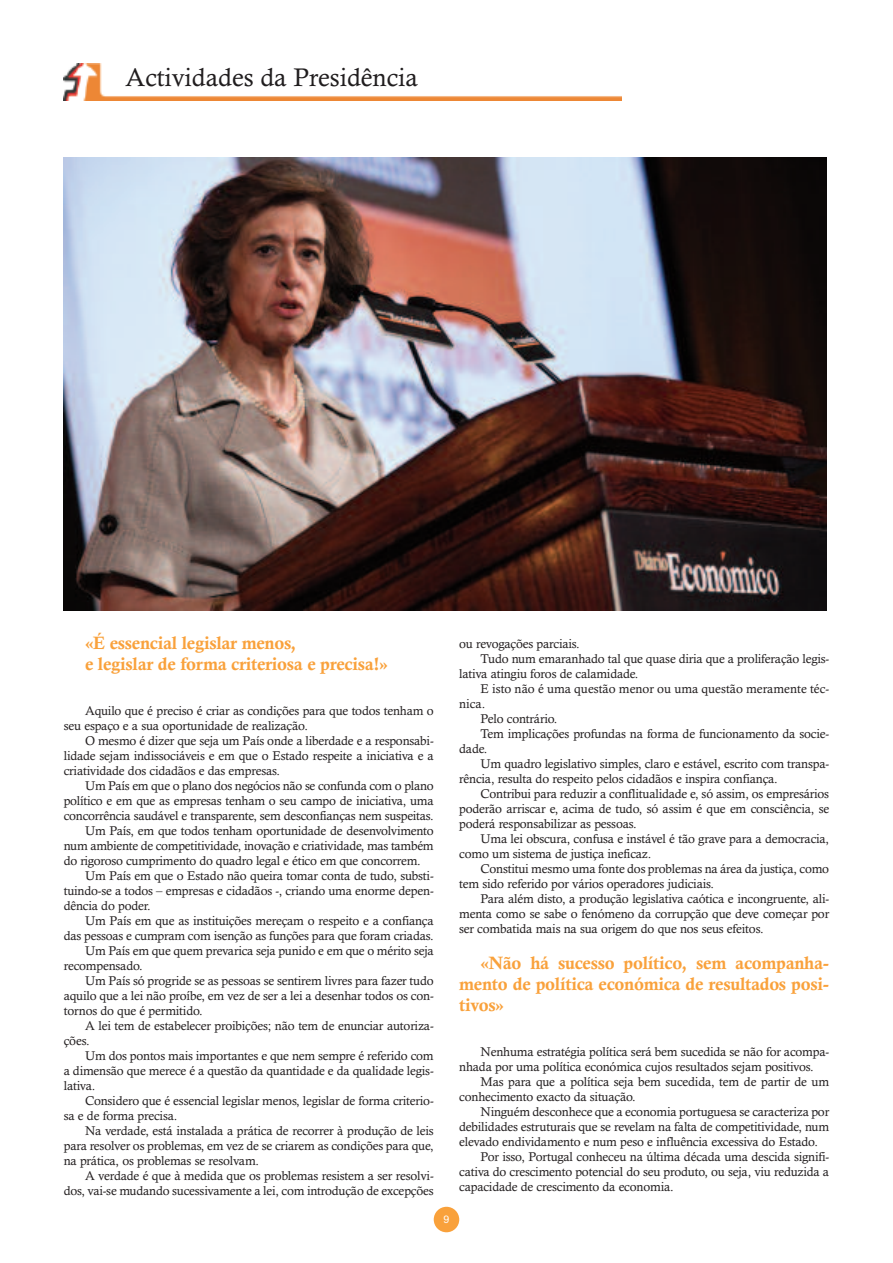
<style>
.page{position:relative;width:893px;height:1263px;background:#fff}
.page>*{position:absolute;margin:0;border:0;box-sizing:border-box;transform-origin:0 0}
.t1{font:25.65px "Calisto";color:#201d1e}
.t2{font:18px/21px "Calis MT Bol";letter-spacing:-.015em;color:#f9a13b}
.t3{font:12.75px/15px "Calisto";letter-spacing:-.015em;color:#231f20}
.t4{font:10.5px "Arial";color:#fff}
</style>
<div class="page">
<div style="left:434px;top:1207px;width:25px;height:25px;background:#f9a13b;border-radius:50%"></div>
<img style="left:63px;top:64px;width:559px;height:36px">
<img style="left:64px;top:158px;width:763px;height:453px">
<h1 class="t1" style="left:126px;top:62px;width:294px">Actividades da Presidência</h1>
<h2 class="t2" style="left:85px;top:632px;width:304px">«É essencial legislar menos,<br>e legislar de forma criteriosa e precisa!»</h2>
<p class="t3" style="left:64px;top:703px;width:371px;text-indent:21px">Aquilo que é preciso é criar as condições para que todos tenham o seu espaço e a sua oportunidade de realização.</p>
<p class="t3" style="left:64px;top:733px;width:371px;text-align:justify;text-indent:21px">O mesmo é dizer que seja um País onde a liberdade e a responsabi&shy;lidade sejam indissociáveis e em que o Estado respeite a iniciativa e a criatividade dos cidadãos e das empresas.</p>
<p class="t3" style="left:85px;top:778px;width:350px">Um País em que o plano dos negócios não se confunda com o plano</p>
<p class="t3" style="left:64px;top:793px;width:371px">político e em que as empresas tenham o seu campo de iniciativa, uma</p>
<p class="t3" style="left:64px;top:808px;width:371px">concorrência saudável e transparente, sem desconfianças nem suspeitas.</p>
<p class="t3" style="left:85px;top:823px;width:350px">Um País, em que todos tenham oportunidade de desenvolvimento</p>
<p class="t3" style="left:64px;top:838px;width:371px">num ambiente de competitividade, inovação e criatividade, mas também</p>
<p class="t3" style="left:64px;top:853px;width:359px">do rigoroso cumprimento do quadro legal e ético em que concorrem.</p>
<p class="t3" style="left:85px;top:868px;width:350px">Um País em que o Estado não queira tomar conta de tudo, substi-</p>
<p class="t3" style="left:64px;top:883px;width:371px">tuindo-se a todos – empresas e cidadãos -, criando uma enorme depen-</p>
<p class="t3" style="left:64px;top:898px;width:88px">dência do poder.</p>
<p class="t3" style="left:85px;top:913px;width:350px">Um País em que as instituições mereçam o respeito e a confiança</p>
<p class="t3" style="left:64px;top:928px;width:371px">das pessoas e cumpram com isenção as funções para que foram criadas.</p>
<p class="t3" style="left:85px;top:943px;width:350px">Um País em que quem prevarica seja punido e em que o mérito seja</p>
<p class="t3" style="left:64px;top:958px;width:81px">recompensado.</p>
<p class="t3" style="left:85px;top:973px;width:350px">Um País só progride se as pessoas se sentirem livres para fazer tudo</p>
<p class="t3" style="left:64px;top:988px;width:371px">aquilo que a lei não proíbe, em vez de ser a lei a desenhar todos os con-</p>
<p class="t3" style="left:64px;top:1003px;width:141px">tornos do que é permitido.</p>
<p class="t3" style="left:85px;top:1018px;width:350px">A lei tem de estabelecer proibições; não tem de enunciar autoriza-</p>
<p class="t3" style="left:64px;top:1033px;width:27px">ções.</p>
<p class="t3" style="left:85px;top:1048px;width:350px">Um dos pontos mais importantes e que nem sempre é referido com</p>
<p class="t3" style="left:64px;top:1063px;width:371px">a dimensão que merece é a questão da quantidade e da qualidade legis-</p>
<p class="t3" style="left:64px;top:1078px;width:33px">lativa.</p>
<p class="t3" style="left:85px;top:1093px;width:350px">Considero que é essencial legislar menos, legislar de forma criterio-</p>
<p class="t3" style="left:64px;top:1108px;width:115px">sa e de forma precisa.</p>
<p class="t3" style="left:85px;top:1123px;width:350px">Na verdade, está instalada a prática de recorrer à produção de leis</p>
<p class="t3" style="left:64px;top:1138px;width:371px">para resolver os problemas, em vez de se criarem as condições para que,</p>
<p class="t3" style="left:64px;top:1153px;width:197px">na prática, os problemas se resolvam.</p>
<p class="t3" style="left:85px;top:1168px;width:350px">A verdade é que à medida que os problemas resistem a ser resolvi-</p>
<p class="t3" style="left:64px;top:1183px;width:371px">dos, vai-se mudando sucessivamente a lei, com introdução de excepções</p>
<p class="t4" style="left:444px;top:1216px;width:7px">9</p>
<p class="t3" style="left:459px;top:636px;width:122px">ou revogações parciais.</p>
<p class="t3" style="left:480px;top:651px;width:350px">Tudo num emaranhado tal que quase diria que a proliferação legis-</p>
<p class="t3" style="left:459px;top:666px;width:181px">lativa atingiu foros de calamidade.</p>
<p class="t3" style="left:480px;top:681px;width:350px">E isto não é uma questão menor ou uma questão meramente téc-</p>
<p class="t3" style="left:459px;top:696px;width:28px">nica.</p>
<p class="t3" style="left:480px;top:711px;width:78px">Pelo contrário.</p>
<p class="t3" style="left:480px;top:726px;width:350px">Tem implicações profundas na forma de funcionamento da socie-</p>
<p class="t3" style="left:459px;top:741px;width:30px">dade.</p>
<p class="t3" style="left:480px;top:756px;width:350px">Um quadro legislativo simples, claro e estável, escrito com transpa-</p>
<p class="t3" style="left:459px;top:771px;width:320px">rência, resulta do respeito pelos cidadãos e inspira confiança.</p>
<p class="t3" style="left:480px;top:786px;width:350px">Contribui para reduzir a conflitualidade e, só assim, os empresários</p>
<p class="t3" style="left:459px;top:801px;width:371px">poderão arriscar e, acima de tudo, só assim é que em consciência, se</p>
<p class="t3" style="left:459px;top:816px;width:179px">poderá responsabilizar as pessoas.</p>
<p class="t3" style="left:480px;top:831px;width:350px">Uma lei obscura, confusa e instável é tão grave para a democracia,</p>
<p class="t3" style="left:459px;top:846px;width:194px">como um sistema de justiça ineficaz.</p>
<p class="t3" style="left:480px;top:861px;width:350px">Constitui mesmo uma fonte dos problemas na área da justiça, como</p>
<p class="t3" style="left:459px;top:876px;width:256px">tem sido referido por vários operadores judiciais.</p>
<p class="t3" style="left:480px;top:891px;width:350px">Para além disto, a produção legislativa caótica e incongruente, ali-</p>
<p class="t3" style="left:459px;top:906px;width:371px">menta como se sabe o fenómeno da corrupção que deve começar por</p>
<p class="t3" style="left:459px;top:921px;width:306px">ser combatida mais na sua origem do que nos seus efeitos.</p>
<h2 class="t2" style="left:459px;top:952px;width:371px;text-align:justify;text-indent:21px">«Não há sucesso político, sem acompanha&shy;mento de política económica de resultados posi&shy;tivos»</h2>
<p class="t3" style="left:459px;top:1044px;width:371px;text-indent:21px">Nenhuma estratégia política será bem sucedida se não for acompa&shy;nhada por uma política económica cujos resultados sejam positivos.</p>
<p class="t3" style="left:459px;top:1074px;width:371px;text-indent:21px">Mas para que a política seja bem sucedida, tem de partir de um conhecimento exacto da situação.</p>
<p class="t3" style="left:480px;top:1104px;width:350px">Ninguém desconhece que a economia portuguesa se caracteriza por</p>
<p class="t3" style="left:459px;top:1119px;width:371px">debilidades estruturais que se revelam na falta de competitividade, num</p>
<p class="t3" style="left:459px;top:1134px;width:360px">elevado endividamento e num peso e influência excessiva do Estado.</p>
<p class="t3" style="left:480px;top:1149px;width:350px">Por isso, Portugal conheceu na última década uma descida signifi-</p>
<p class="t3" style="left:459px;top:1164px;width:371px">cativa do crescimento potencial do seu produto, ou seja, viu reduzida a</p>
<p class="t3" style="left:459px;top:1179px;width:216px">capacidade de crescimento da economia.</p>
</div>
